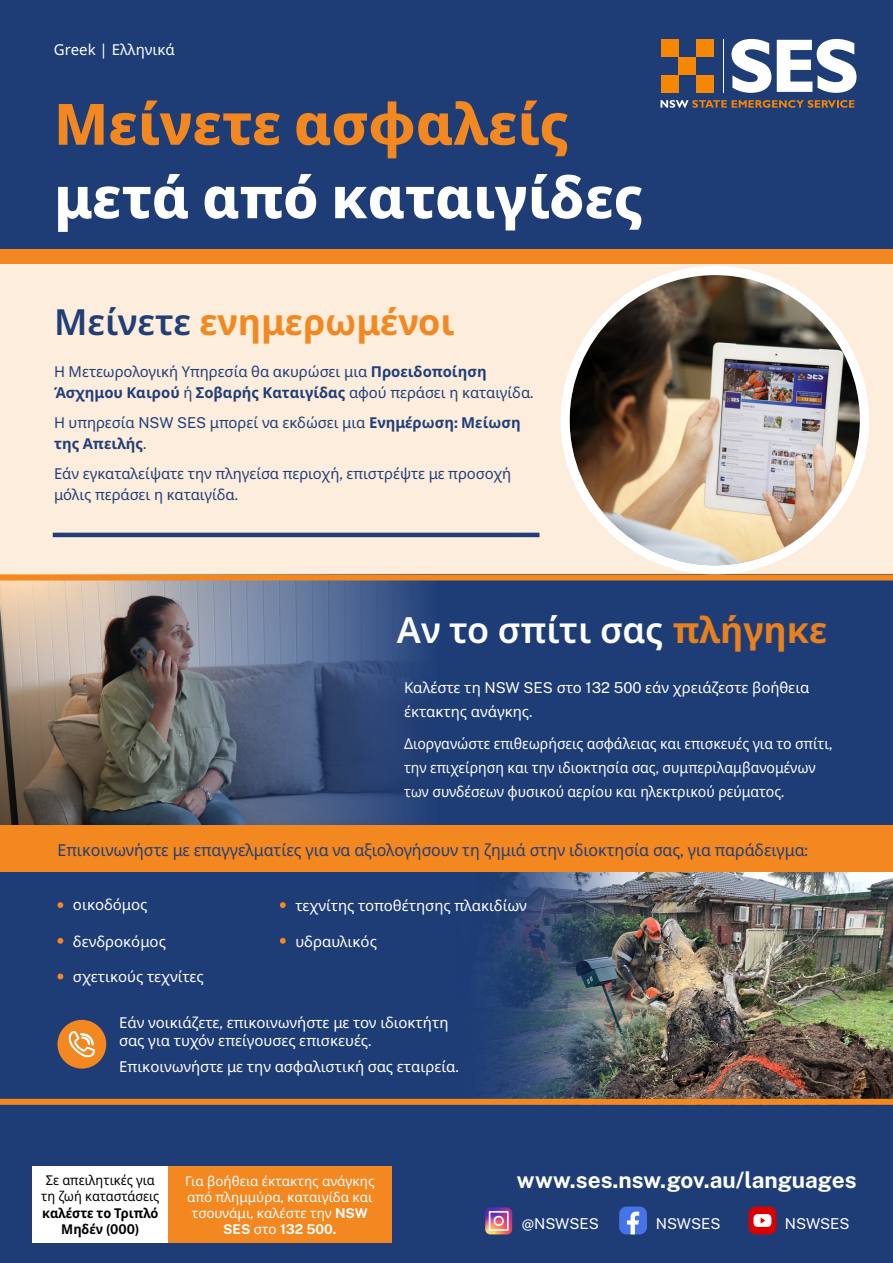
<style>
.page{position:relative;width:893px;height:1263px;background:#fff}
.page>*{position:absolute;margin:0;border:0;box-sizing:border-box;transform-origin:0 0}
.t1{font:800 57px/73.5px "Noto Sans";letter-spacing:-.01em;color:#fff}
.t2{font:700 36px "Noto Sans";color:#f38720}
.t3{font:600 36px "Noto Sans";letter-spacing:-.005em;color:#fff}
.t4{font:700 22.5px "Public Sans";color:#fff}
.t5{font:16.5px "Noto Sans";color:#203e77}
.t6{font:15px/24px "Noto Sans";color:#fff}
.t7{font:15px/21px "Noto Sans";color:#203f78}
.t8{font:15px/24px "Noto Sans";color:#fff;scale:.94 1}
.t9{font:15px "Public Sans";letter-spacing:-.005em;color:#fff}
.t10{font:13.5px/16.2px "Noto Sans";color:#fff;text-align:center}
.t11{font:13.5px/16.2px "Noto Sans";color:#000;text-align:center;scale:.95 1}
.s1{color:#f38720}
.s2{font-weight:600;color:#203e77}
.s3{font-weight:700}
.s4{font-family:"Public Sans"}
.s5{font-family:"Public Sans";font-weight:700}
.s6{font-weight:700;color:#e8801e}
</style>
<div class="page">
<div style="left:0;top:264px;width:893px;height:400px;background:#fdeddd"></div>
<div style="left:0;top:1145px;width:893px;height:118px;background:#1e3d77"></div>
<div style="left:0;top:574px;width:893px;height:579px;background:#1e3d77"></div>
<div style="left:0;top:0;width:893px;height:264px;background:#1e3d77"></div>
<div style="left:696px;top:75px;width:18px;height:18px;background:#f58703"></div>
<div style="left:678px;top:57px;width:18px;height:18px;background:#f58703"></div>
<div style="left:696px;top:39px;width:18px;height:18px;background:#f58703"></div>
<div style="left:661px;top:75px;width:17px;height:18px;background:#f58703"></div>
<div style="left:661px;top:39px;width:17px;height:18px;background:#f58703"></div>
<svg style="left:731px;top:39px;width:40px;height:54px"></svg>
<svg style="left:777px;top:39px;width:79px;height:54px"></svg>
<div style="left:0;top:249px;width:893px;height:15px;background:#f38720"></div>
<hr style="left:53px;top:533px;width:486px;height:4px;background:#203e77">
<svg style="left:661px;top:100px;width:193px;height:8px"></svg>
<hr style="left:723px;top:39px;width:1px;height:54px;background:#fff">
<div style="left:32px;top:1166px;width:136px;height:77px;background:#fff"></div>
<img style="left:0;top:580px;width:436px;height:245px">
<svg style="left:565px;top:270px;width:299px;height:300px;background:#f9f9f9"></svg>
<img style="left:570px;top:275px;width:290px;height:290px;border-radius:145px">
<div style="left:560px;top:266px;width:309px;height:308px;border:9px solid #fff;border-radius:50%"></div>
<img style="left:446px;top:872px;width:447px;height:227px">
<div style="left:0;top:825px;width:893px;height:47px;background:#f38720"></div>
<div style="left:0;top:574px;width:893px;height:6px;background:#f38720"></div>
<div style="left:0;top:1099px;width:893px;height:6px;background:#f38720"></div>
<svg style="left:57px;top:902px;width:6px;height:6px"></svg>
<svg style="left:57px;top:938px;width:6px;height:6px"></svg>
<svg style="left:57px;top:973px;width:6px;height:6px"></svg>
<svg style="left:280px;top:902px;width:6px;height:6px"></svg>
<svg style="left:280px;top:938px;width:6px;height:6px"></svg>
<div style="left:57px;top:1020px;width:49px;height:48px;background:#f38720;border-radius:50%"></div>
<svg style="left:68px;top:1031px;width:27px;height:27px"></svg>
<div style="left:168px;top:1166px;width:224px;height:77px;background:#f38720"></div>
<svg style="left:485px;top:1207px;width:27px;height:27px"></svg>
<div style="left:619px;top:1206px;width:28px;height:28px;background:#4573e8;border-radius:7px"></div>
<svg style="left:627px;top:1211px;width:12px;height:23px"></svg>
<div style="left:748px;top:1206px;width:28px;height:28px;background:#db0000;border-radius:7px"></div>
<div style="left:753px;top:1214px;width:18px;height:13px;background:#fff;border-radius:4px"></div>
<svg style="left:761px;top:1218px;width:4px;height:5px"></svg>
<p class="t6" style="left:54px;top:38px;width:122px">Greek | Ελληνικά</p>
<h1 class="t1" style="left:54px;top:88px;width:591px"><span class="s1">Μείνετε ασφαλείς </span>μετά από καταιγίδες</h1>
<h2 class="t2" style="left:54px;top:297px;width:402px"><span class="s2">Μείνετε</span> ενημερωμένοι</h2>
<p class="t7" style="left:54px;top:362px;width:481px">Η Μετεωρολογική Υπηρεσία θα ακυρώσει μια <span class="s3">Προειδοποίηση<br>Άσχημου Καιρού</span> ή <span class="s3">Σοβαρής Καταιγίδας</span> αφού περάσει η καταιγίδα<span class="s4">.</span></p>
<p class="t7" style="left:54px;top:413px;width:468px">Η υπηρεσία <span class="s4">NSW SES</span> μπορεί να εκδώσει μια <span class="s3">Ενημέρωση</span><span class="s5">:</span> <span class="s3">Μείωση της Απειλής</span><span class="s4">.</span></p>
<p class="t7" style="left:54px;top:464px;width:459px">Εάν εγκαταλείψατε την πληγείσα περιοχή<span class="s4">,</span> επιστρέψτε με προσοχή μόλις περάσει η καταιγίδα<span class="s4">.</span></p>
<h2 class="t3" style="left:397px;top:605px;width:432px">Αν το σπίτι σας <span class="s6">πλήγηκε</span></h2>
<p class="t6" style="left:404px;top:676px;width:407px">Καλέστε τη <span class="s4">NSW SES</span> στο <span class="s4">132 500</span> εάν χρειάζεστε βοήθεια έκτακτης ανάγκης<span class="s4">.</span></p>
<p class="t8" style="left:404px;top:731px;width:457px">Διοργανώστε επιθεωρήσεις ασφάλειας και επισκευές για το σπίτι<span class="s4">, </span>την επιχείρηση και την ιδιοκτησία σας<span class="s4">,</span> συμπεριλαμβανομένων των συνδέσεων φυσικού αερίου και ηλεκτρικού ρεύματος<span class="s4">.</span></p>
<p class="t5" style="left:57px;top:838px;width:752px">Επικοινωνήστε με επαγγελματίες για να αξιολογήσουν τη ζημιά στην ιδιοκτησία σας<span class="s4">,</span> για παράδειγμα<span class="s4">:</span></p>
<p class="t6" style="left:73px;top:893px;width:76px">οικοδόμος</p>
<p class="t6" style="left:73px;top:929px;width:95px">δενδροκόμος</p>
<p class="t6" style="left:73px;top:965px;width:132px">σχετικούς τεχνίτες</p>
<p class="t6" style="left:295px;top:894px;width:233px">τεχνίτης τοποθέτησης πλακιδίων</p>
<p class="t6" style="left:295px;top:929px;width:83px">υδραυλικός</p>
<p class="t6" style="left:119px;top:1014px;width:331px;line-height:18px">Εάν νοικιάζετε<span class="s4">,</span> επικοινωνήστε με τον ιδιοκτήτη σας για τυχόν επείγουσες επισκευές<span class="s4">.</span></p>
<p class="t6" style="left:119px;top:1055px;width:341px">Επικοινωνήστε με την ασφαλιστική σας εταιρεία<span class="s4">.</span></p>
<p class="t11" style="left:41px;top:1172px;width:126px">Σε απειλητικές για τη ζωή καταστάσεις <span class="s3">καλέστε το Τριπλό<br>Μηδέν</span> <span class="s5">(000)</span></p>
<p class="t10" style="left:185px;top:1173px;width:191px">Για βοήθεια έκτακτης ανάγκης από πλημμύρα<span class="s4">,</span> καταιγίδα και τσουνάμι<span class="s4">,</span> καλέστε την <span class="s5">NSW<br>SES</span> στο <span class="s5">132 500.</span></p>
<p class="t4" style="left:517px;top:1163px;width:341px">www.ses.nsw.gov.au/languages</p>
<p class="t9" style="left:522px;top:1212px;width:79px">@NSWSES</p>
<p class="t9" style="left:656px;top:1212px;width:66px">NSWSES</p>
<p class="t9" style="left:785px;top:1212px;width:66px">NSWSES</p>
</div>
